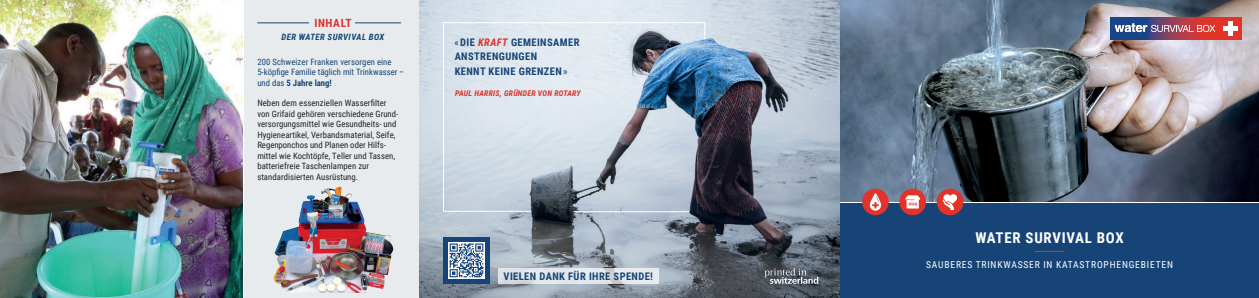
<style>
.page{position:relative;width:1259px;height:298px;background:#fff}
.page>*{position:absolute;margin:0;border:0;box-sizing:border-box;transform-origin:0 0}
.t1{font:700 14.8px "Roboto Condensed";letter-spacing:.05em;color:#fff}
.t2{font:700 11.3px "Roboto Condensed";letter-spacing:.055em;color:#e13229}
.t3{font:700 10.4px/14.8px "Roboto Condensed";letter-spacing:.04em;color:#174476}
.t4{font:9.6px "Roboto Condensed";letter-spacing:.085em;color:#fff}
.t5{font:8.7px/10.4px "Roboto Condensed";letter-spacing:.005em;color:#231f20}
.t6{font:8.7px/10.4px "Roboto Condensed";color:#174476}
.t7{font:italic 700 8.7px "Roboto Condensed";letter-spacing:.055em;color:#174476}
.t8{font:italic 700 7.8px "Roboto Condensed";letter-spacing:.03em;color:#e13229}
.s1{font-weight:700}
.s2{font-weight:400}
.s3{font-style:italic;color:#e13229}
</style>
<div class="page">
<img style="left:839px;top:0;width:420px;height:202px">
<svg style="left:1111px;top:17px;width:108px;height:23px;background:#773f60"></svg>
<div style="left:1219px;top:17px;width:22px;height:23px;background:#e13429"></div>
<hr style="left:1228px;top:21px;width:4px;height:14px;background:#fff">
<hr style="left:1223px;top:26px;width:14px;height:4px;background:#fff">
<svg style="left:1114px;top:23px;width:101px;height:9px"></svg>
<div style="left:839px;top:204px;width:420px;height:94px;background:#174476"></div>
<hr style="left:1034px;top:251px;width:30px;height:1px;background:#e13229">
<div style="left:936px;top:188px;width:27px;height:27px;background:#e2322a;border-radius:50%"></div>
<svg style="left:942px;top:194px;width:15px;height:16px"></svg>
<div style="left:862px;top:188px;width:26px;height:27px;background:#e2322a;border-radius:50%"></div>
<svg style="left:870px;top:193px;width:11px;height:17px"></svg>
<div style="left:899px;top:188px;width:27px;height:27px;background:#e2322a;border-radius:50%"></div>
<svg style="left:905px;top:195px;width:15px;height:13px"></svg>
<svg style="left:244px;top:0;width:176px;height:298px;background:#d9d8dc"></svg>
<img style="left:0;top:0;width:242px;height:298px">
<img style="left:420px;top:0;width:419px;height:298px">
<svg style="left:442px;top:22px;width:263px;height:190px;background:#bbc7d3"></svg>
<hr style="left:573px;top:211px;width:116px;height:1px;background:#fff">
<hr style="left:257px;top:23px;width:52px;height:1px;background:#174476">
<hr style="left:355px;top:23px;width:46px;height:1px;background:#174476">
<div style="left:443px;top:237px;width:47px;height:46px;background:#174476"></div>
<svg style="left:764px;top:268px;width:54px;height:15px"></svg>
<img style="left:293px;top:186px;width:47px;height:42px">
<svg style="left:448px;top:242px;width:36px;height:36px"></svg>
<svg style="left:449px;top:243px;width:34px;height:34px"></svg>
<svg style="left:498px;top:268px;width:160px;height:15px;background:#e1e5e9"></svg>
<p class="t2" style="left:314px;top:15px;width:39px">INHALT</p>
<p class="t7" style="left:281px;top:30px;width:104px">DER WATER SURVIVAL BOX</p>
<p class="t6" style="left:257px;top:56px;width:148px">200 Schweizer Franken versorgen eine<br>5-köpfige Familie täglich mit Trinkwasser – und das <span class="s1">5 Jahre lang!</span></p>
<p class="t5" style="left:257px;top:98px;width:143px">Neben dem essenziellen Wasserfilter von Grifaid gehören verschiedene Grund&shy;versorgungsmittel wie Gesundheits- und Hygieneartikel, Verbandsmaterial, Seife, Regenponchos und Planen oder Hilfs&shy;mittel wie Kochtöpfe, Teller und Tassen, batteriefreie Taschenlampen zur standardisierten Ausrüstung.</p>
<p class="t3" style="left:455px;top:34px;width:126px"><span class="s2">«</span>DIE <span class="s3">KRAFT</span> GEMEINSAMER<br>ANSTRENGUNGEN<br>KENNT KEINE GRENZEN<span class="s2">»</span></p>
<p class="t8" style="left:455px;top:88px;width:127px">PAUL HARRIS, GRÜNDER VON ROTARY</p>
<p class="t3" style="left:503px;top:268px;width:151px">VIELEN DANK FÜR IHRE SPENDE!</p>
<h1 class="t1" style="left:975px;top:227px;width:150px">WATER SURVIVAL BOX</h1>
<p class="t4" style="left:926px;top:257px;width:248px">SAUBERES TRINKWASSER IN KATASTROPHENGEBIETEN</p>
</div>
